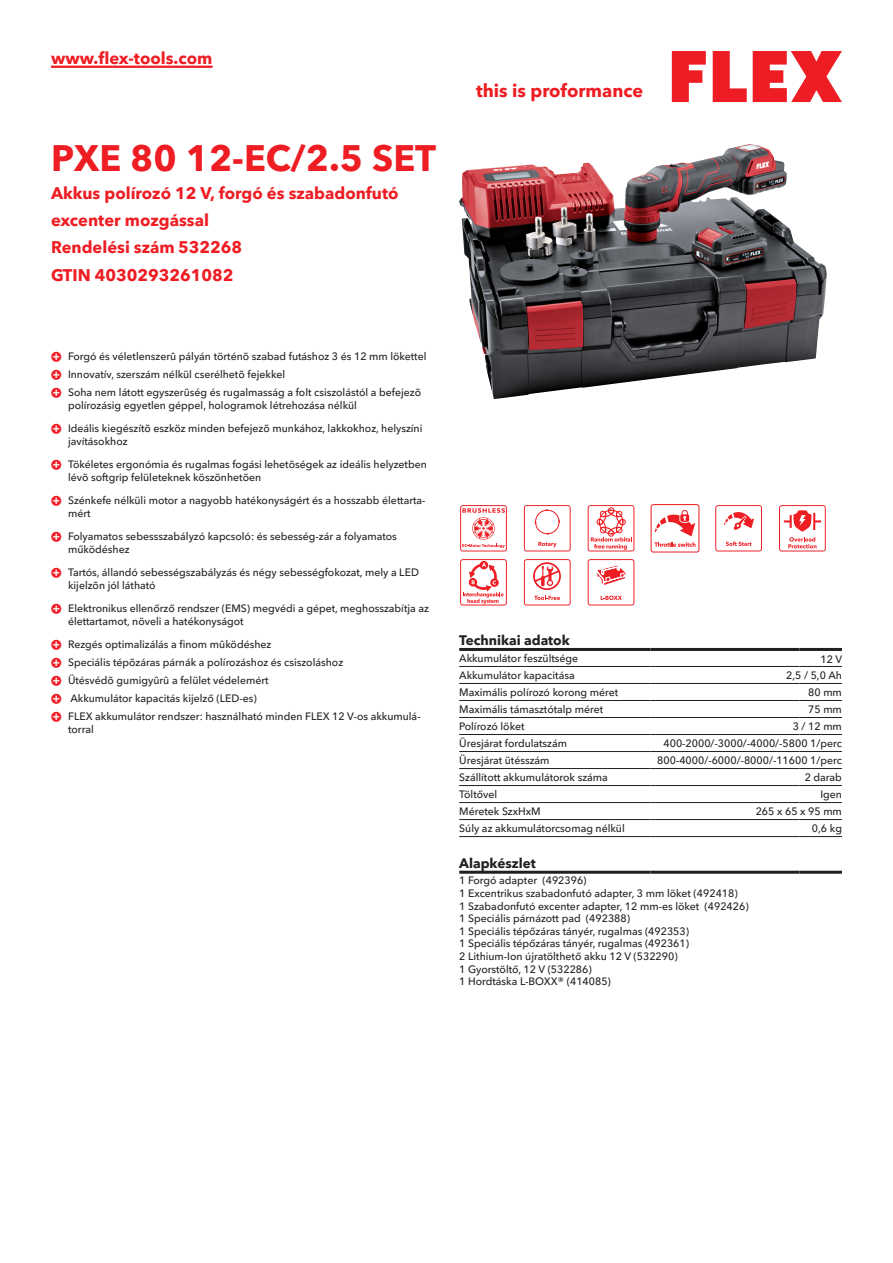
<style>
.page{position:relative;width:893px;height:1263px;background:#fff}
.page>*{position:absolute;margin:0;border:0;box-sizing:border-box;transform-origin:0 0}
.CB_AF_Product-name{font:700 36px "Avenir Next W1 G";color:#ee1d23}
.t1{font:700 18px "Avenir Next W1 G";color:#ee1d23}
.CB_AF_Product-short{font:700 16.5px/27px "Avenir Next W1 G";color:#ee1d23}
.CB_AF_Order-number{font:700 16.5px "Avenir Next W1 G";color:#ee1d23}
.CB_AF_Table-headline{font:700 13.5px "Avenir Next W1 G";color:#231f20}
.CB_AF_Table-specific{font:500 10.5px/12.6px "Avenir Next W1 G";color:#231f20}
</style>
<div class="page">
<svg style="left:672px;top:51px;width:34px;height:51px"></svg>
<svg style="left:713px;top:51px;width:34px;height:51px"></svg>
<svg style="left:753px;top:51px;width:89px;height:51px"></svg>
<hr style="left:51px;top:66px;width:162px;height:2px;background:#ee1d23">
<img style="left:459px;top:144px;width:290px;height:255px">
<hr style="left:459px;top:666px;width:192px;height:1px;background:#231f20">
<hr style="left:651px;top:666px;width:148px;height:1px;background:#231f20">
<hr style="left:799px;top:666px;width:43px;height:1px;background:#231f20">
<hr style="left:459px;top:683px;width:192px;height:1px;background:#231f20">
<hr style="left:651px;top:683px;width:148px;height:1px;background:#231f20">
<hr style="left:799px;top:683px;width:43px;height:1px;background:#231f20">
<hr style="left:459px;top:700px;width:192px;height:1px;background:#231f20">
<hr style="left:651px;top:700px;width:148px;height:1px;background:#231f20">
<hr style="left:799px;top:700px;width:43px;height:1px;background:#231f20">
<hr style="left:459px;top:717px;width:192px;height:1px;background:#231f20">
<hr style="left:651px;top:717px;width:148px;height:1px;background:#231f20">
<hr style="left:799px;top:717px;width:43px;height:1px;background:#231f20">
<hr style="left:459px;top:734px;width:192px;height:1px;background:#231f20">
<hr style="left:651px;top:734px;width:148px;height:1px;background:#231f20">
<hr style="left:799px;top:734px;width:43px;height:1px;background:#231f20">
<hr style="left:459px;top:751px;width:192px;height:1px;background:#231f20">
<hr style="left:651px;top:751px;width:148px;height:1px;background:#231f20">
<hr style="left:799px;top:751px;width:43px;height:1px;background:#231f20">
<hr style="left:459px;top:768px;width:192px;height:1px;background:#231f20">
<hr style="left:651px;top:768px;width:148px;height:1px;background:#231f20">
<hr style="left:799px;top:768px;width:43px;height:1px;background:#231f20">
<hr style="left:459px;top:785px;width:192px;height:1px;background:#231f20">
<hr style="left:651px;top:785px;width:148px;height:1px;background:#231f20">
<hr style="left:799px;top:785px;width:43px;height:1px;background:#231f20">
<hr style="left:459px;top:802px;width:192px;height:1px;background:#231f20">
<hr style="left:651px;top:802px;width:148px;height:1px;background:#231f20">
<hr style="left:799px;top:802px;width:43px;height:1px;background:#231f20">
<hr style="left:459px;top:819px;width:192px;height:1px;background:#231f20">
<hr style="left:651px;top:819px;width:148px;height:1px;background:#231f20">
<hr style="left:799px;top:819px;width:43px;height:1px;background:#231f20">
<hr style="left:459px;top:836px;width:192px;height:1px;background:#231f20">
<hr style="left:651px;top:836px;width:148px;height:1px;background:#231f20">
<hr style="left:799px;top:836px;width:43px;height:1px;background:#231f20">
<hr style="left:459px;top:648px;width:192px;height:3px;background:#231f20">
<hr style="left:651px;top:648px;width:148px;height:3px;background:#231f20">
<hr style="left:799px;top:648px;width:43px;height:3px;background:#231f20">
<hr style="left:459px;top:871px;width:192px;height:3px;background:#231f20">
<hr style="left:651px;top:871px;width:148px;height:3px;background:#231f20">
<hr style="left:799px;top:871px;width:43px;height:3px;background:#231f20">
<svg style="left:460px;top:505px;width:47px;height:46px"></svg>
<svg style="left:524px;top:505px;width:47px;height:46px"></svg>
<svg style="left:588px;top:505px;width:46px;height:46px"></svg>
<svg style="left:651px;top:504px;width:48px;height:48px"></svg>
<svg style="left:715px;top:505px;width:47px;height:46px"></svg>
<svg style="left:779px;top:505px;width:47px;height:46px"></svg>
<svg style="left:460px;top:559px;width:47px;height:46px"></svg>
<svg style="left:524px;top:559px;width:47px;height:46px"></svg>
<svg style="left:588px;top:559px;width:46px;height:46px"></svg>
<h3 class="CB_AF_Product-short" style="left:51px;top:43px;width:163px">www.flex-tools.com</h3>
<p class="CB_AF_Product-name" style="left:51px;top:130px;width:387px">PXE 80 12-EC/2.5 SET</p>
<p class="CB_AF_Product-short" style="left:51px;top:178px;width:349px">Akkus polírozó 12 V, forgó és szabadonfutó excenter mozgással</p>
<p class="CB_AF_Order-number" style="left:51px;top:234px;width:193px">Rendelési szám 532268</p>
<p class="CB_AF_Order-number" style="left:51px;top:262px;width:184px">GTIN 4030293261082</p>
<h2 class="t1" style="left:476px;top:77px;width:169px">this is proformance</h2>
<p class="CB_AF_Table-specific" style="left:68px;top:349px;width:360px">Forgó és véletlenszerû pályán történõ szabad futáshoz 3 és 12 mm lökettel</p>
<p class="CB_AF_Table-specific" style="left:68px;top:367px;width:219px">Innovatív, szerszám nélkül cserélhetõ fejekkel</p>
<p class="CB_AF_Table-specific" style="left:68px;top:385px;width:355px">Soha nem látott egyszerûség és rugalmasság a folt csiszolástól a befejezõ polírozásig egyetlen géppel, hologramok létrehozása nélkül</p>
<p class="CB_AF_Table-specific" style="left:68px;top:421px;width:356px">Ideális kiegészítõ eszköz minden befejezõ munkához, lakkokhoz, helyszíni javításokhoz</p>
<p class="CB_AF_Table-specific" style="left:68px;top:457px;width:360px">Tökéletes ergonómia és rugalmas fogási lehetõségek az ideális helyzetben lévõ softgrip felületeknek köszönhetõen</p>
<p class="CB_AF_Table-specific" style="left:68px;top:493px;width:359px">Szénkefe nélküli motor a nagyobb hatékonyságért és a hosszabb élettarta&shy;mért</p>
<p class="CB_AF_Table-specific" style="left:68px;top:529px;width:330px">Folyamatos sebessszabályzó kapcsoló: és sebesség-zár a folyamatos működéshez</p>
<p class="CB_AF_Table-specific" style="left:68px;top:565px;width:352px">Tartós, állandó sebességszabályzás és négy sebességfokozat, mely a LED kijelzõn jól látható</p>
<p class="CB_AF_Table-specific" style="left:68px;top:601px;width:362px">Elektronikus ellenőrző rendszer (EMS) megvédi a gépet, meghosszabítja az élettartamot, növeli a hatékonyságot</p>
<p class="CB_AF_Table-specific" style="left:68px;top:637px;width:205px">Rezgés optimalizálás a finom mûködéshez</p>
<p class="CB_AF_Table-specific" style="left:68px;top:655px;width:277px">Speciális tépõzáras párnák a polírozáshoz és csiszoláshoz</p>
<p class="CB_AF_Table-specific" style="left:68px;top:673px;width:202px">Ütésvédõ gumigyûrû a felület védelemért</p>
<p class="CB_AF_Table-specific" style="left:70px;top:691px;width:188px">Akkumulátor kapacitás kijelző (LED-es)</p>
<p class="CB_AF_Table-specific" style="left:68px;top:709px;width:354px">FLEX akkumulátor rendszer: használható minden FLEX 12 V-os akkumulá&shy;torral</p>
<p class="CB_AF_Table-headline" style="left:459px;top:630px;width:112px">Technikai adatok</p>
<p class="CB_AF_Table-specific" style="left:459px;top:651px;width:120px">Akkumulátor feszültsége</p>
<p class="CB_AF_Table-specific" style="left:820px;top:652px;width:23px">12 V</p>
<p class="CB_AF_Table-specific" style="left:459px;top:668px;width:117px">Akkumulátor kapacitása</p>
<p class="CB_AF_Table-specific" style="left:786px;top:668px;width:57px">2,5 / 5,0 Ah</p>
<p class="CB_AF_Table-specific" style="left:459px;top:685px;width:160px">Maximális polírozó korong méret</p>
<p class="CB_AF_Table-specific" style="left:808px;top:685px;width:35px">80 mm</p>
<p class="CB_AF_Table-specific" style="left:459px;top:702px;width:146px">Maximális támasztótalp méret</p>
<p class="CB_AF_Table-specific" style="left:808px;top:702px;width:35px">75 mm</p>
<p class="CB_AF_Table-specific" style="left:459px;top:719px;width:67px">Polírozó löket</p>
<p class="CB_AF_Table-specific" style="left:793px;top:719px;width:51px">3 / 12 mm</p>
<p class="CB_AF_Table-specific" style="left:459px;top:736px;width:109px">Üresjárat fordulatszám</p>
<p class="CB_AF_Table-specific" style="left:663px;top:736px;width:180px">400-2000/-3000/-4000/-5800 1/perc</p>
<p class="CB_AF_Table-specific" style="left:459px;top:753px;width:92px">Üresjárat ütésszám</p>
<p class="CB_AF_Table-specific" style="left:657px;top:753px;width:186px">800-4000/-6000/-8000/-11600 1/perc</p>
<p class="CB_AF_Table-specific" style="left:459px;top:770px;width:150px">Szállított akkumulátorok száma</p>
<p class="CB_AF_Table-specific" style="left:805px;top:770px;width:39px">2 darab</p>
<p class="CB_AF_Table-specific" style="left:459px;top:787px;width:39px">Töltővel</p>
<p class="CB_AF_Table-specific" style="left:820px;top:787px;width:23px">Igen</p>
<p class="CB_AF_Table-specific" style="left:459px;top:804px;width:83px">Méretek SzxHxM</p>
<p class="CB_AF_Table-specific" style="left:756px;top:804px;width:88px">265 x 65 x 95 mm</p>
<p class="CB_AF_Table-specific" style="left:459px;top:821px;width:167px">Súly az akkumulátorcsomag nélkül</p>
<p class="CB_AF_Table-specific" style="left:812px;top:821px;width:32px">0,6 kg</p>
<p class="CB_AF_Table-headline" style="left:459px;top:852px;width:78px">Alapkészlet</p>
<p class="CB_AF_Table-specific" style="left:459px;top:873px;width:291px">1 Forgó adapter (492396)<br>1 Excentrikus szabadonfutó adapter, 3 mm löket (492418)<br>1 Szabadonfutó excenter adapter, 12 mm-es löket (492426)<br>1 Speciális párnázott pad (492388)<br>1 Speciális tépőzáras tányér, rugalmas (492353)<br>1 Speciális tépőzáras tányér, rugalmas (492361)<br>2 Lithium-Ion újratölthető akku 12 V (532290)<br>1 Gyorstöltő, 12 V (532286)<br>1 Hordtáska L-BOXX® (414085)</p>
</div>
